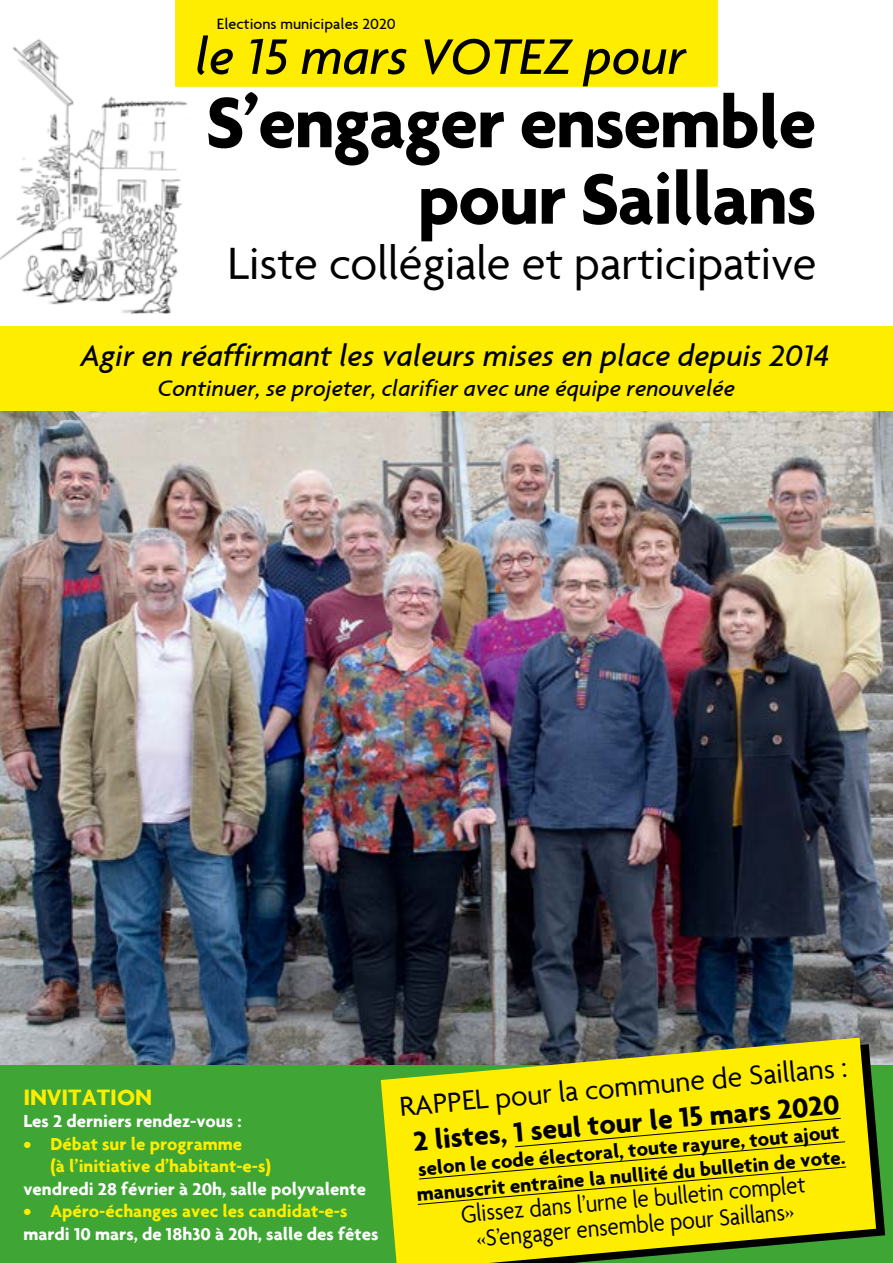
<style>
.page{position:relative;width:893px;height:1263px;background:#fff}
.page>*{position:absolute;margin:0;border:0;box-sizing:border-box;transform-origin:0 0}
.t1{font:700 76.5px/76.5px "Agenda";letter-spacing:-.02em;color:#000;text-align:right}
.t2{font:italic 500 54px "Agenda";color:#000}
.t3{font:48.6px "Agenda";color:#000}
.t4{font:italic 500 32.4px "Agenda";color:#000}
.t5{font:29.85px "Agenda";color:#000}
.t6{font:700 29.85px "Agenda";color:#000}
.t7{font:25.5px/25.5px "Agenda";color:#000;text-align:center;scale:.9 1}
.t8{font:italic 500 24.3px "Agenda";color:#000}
.t9{font:700 24px "Agenda";color:#ffed00}
.t10{font:700 21px/25.2px "Agenda";color:#000}
.t11{font:700 18.75px "Agenda";color:#fff}
.t12{font:700 18.75px/22.5px "Agenda";color:#ffed00}
.t13{font:500 16.05px "Agenda";color:#000}
</style>
<div class="page">
<img style="left:0;top:39px;width:188px;height:275px">
<img style="left:0;top:411px;width:893px;height:654px">
<div style="left:0;top:326px;width:893px;height:85px;background:#ffed00"></div>
<div style="left:173px;top:0;width:545px;height:89px;background:#ffed00"></div>
<div style="left:0;top:1065px;width:893px;height:198px;background:#3fa535"></div>
<svg style="left:381px;top:1037px;width:495px;height:226px;fill:#ffed00"></svg>
<div style="left:417px;top:1118px;width:429px;height:87px;background:#ffed00"></div>
<p class="t13" style="left:217px;top:14px;width:180px">Elections municipales 2020</p>
<h2 class="t2" style="left:195px;top:24px;width:493px">le 15 mars VOTEZ pour</h2>
<h1 class="t1" style="left:206px;top:82px;width:612px">S’engager ensemble pour Saillans</h1>
<h3 class="t3" style="left:227px;top:234px;width:590px">Liste collégiale et participative</h3>
<h3 class="t4" style="left:80px;top:335px;width:751px">Agir en réaffirmant les valeurs mises en place depuis 2014</h3>
<p class="t8" style="left:158px;top:374px;width:579px">Continuer, se projeter, clarifier avec une équipe renouvelée</p>
<p class="t9" style="left:23px;top:1082px;width:130px">INVITATION</p>
<p class="t11" style="left:23px;top:1110px;width:220px">Les 2 derniers rendez-vous :</p>
<p class="t12" style="left:50px;top:1132px;width:222px;text-indent:-27px">• Débat sur le programme<br>(à l’initiative d’habitant-e-s)</p>
<p class="t11" style="left:23px;top:1177px;width:344px">vendredi 28 février à 20h, salle polyvalente</p>
<p class="t12" style="left:23px;top:1199px;width:325px">• Apéro-échanges avec les candidat-e-s</p>
<p class="t11" style="left:23px;top:1222px;width:356px">mardi 10 mars, de 18h30 à 20h, salle des fêtes</p>
<h3 class="t5" style="left:398px;top:1088px;width:451px;rotate:-5deg">RAPPEL pour la commune de Saillans :</h3>
<h3 class="t6" style="left:412px;top:1123px;width:429px;rotate:-5deg">2 listes, 1 seul tour le 15 mars 2020</h3>
<p class="t10" style="left:414px;top:1156px;width:431px;rotate:-5deg">selon le code électoral, toute rayure, tout ajout manuscrit entraîne la nullité du bulletin de vote.</p>
<h3 class="t7" style="left:460px;top:1201px;width:386px;rotate:-5deg">Glissez dans l’urne le bulletin complet «S’engager ensemble pour Saillans»</h3>
</div>
